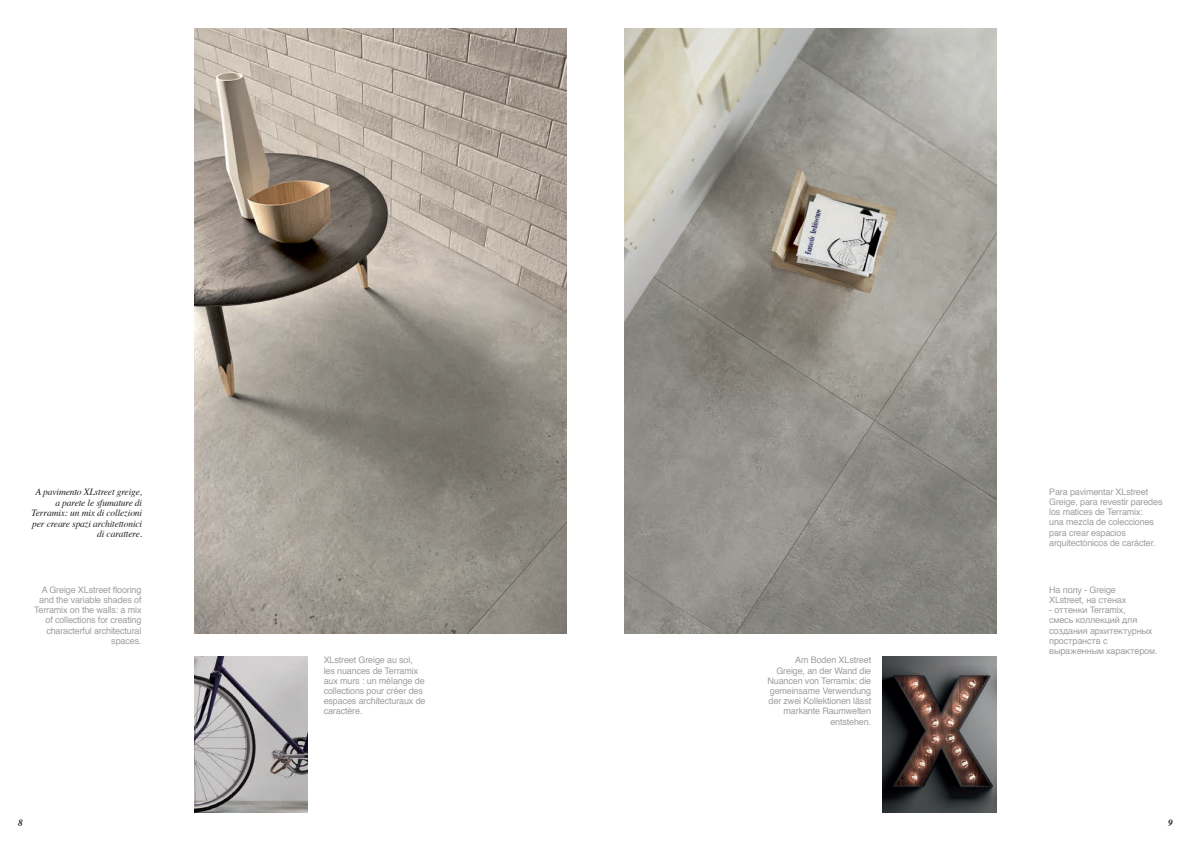
<style>
.page{position:relative;width:1191px;height:842px;background:#fff}
.page>*{position:absolute;margin:0;border:0;box-sizing:border-box;transform-origin:0 0}
.t1{font:italic 9.5px/10.5px "Times";letter-spacing:-.015em;color:#231f20;text-align:right}
.t2{font:italic 700 9.5px "Times";color:#231f20}
.t3{font:9px/10.2px "Helvetica";letter-spacing:-.015em;color:#9d9fa2}
</style>
<div class="page">
<img style="left:882px;top:657px;width:114px;height:155px">
<img style="left:194px;top:657px;width:114px;height:156px">
<img style="left:194px;top:28px;width:372px;height:606px">
<img style="left:624px;top:28px;width:372px;height:606px">
<p class="t1" style="left:32px;top:486px;width:112px">A pavimento XLstreet greige, a parete le sfumature di<br>Terramix: un mix di collezioni per creare spazi architettonici di carattere.</p>
<p class="t3" style="left:34px;top:585px;width:109px;text-align:right">A Greige XLstreet flooring and the variable shades of<br>Terramix on the walls: a mix of collections for creating characterful architectural spaces.</p>
<p class="t3" style="left:324px;top:655px;width:103px">XLstreet Greige au sol, les nuances de Terramix aux murs : un mélange de collections pour créer des espaces architecturaux de caractère.</p>
<p class="t3" style="left:767px;top:655px;width:105px;text-align:right">Am Boden XLstreet<br>Greige, an der Wand die<br>Nuancen von Terramix: die gemeinsame Verwendung der zwei Kollektionen lässt markante Raumwelten entstehen.</p>
<p class="t3" style="left:1049px;top:487px;width:115px">Para pavimentar XLstreet<br>Greige, para revestir paredes los matices de Terramix:<br>una mezcla de colecciones para crear espacios arquitectónicos de carácter.</p>
<p class="t3" style="left:1049px;top:585px;width:79px">На полу - Greige<br>XLstreet, на стенах</p>
<p class="t3" style="left:1049px;top:605px;width:110px">- оттенки Terramix,<br>смесь коллекций для создания архитектурных пространств с выраженным характером.</p>
<p class="t2" style="left:18px;top:814px;width:6px">8</p>
<p class="t2" style="left:1168px;top:814px;width:6px">9</p>
</div>
